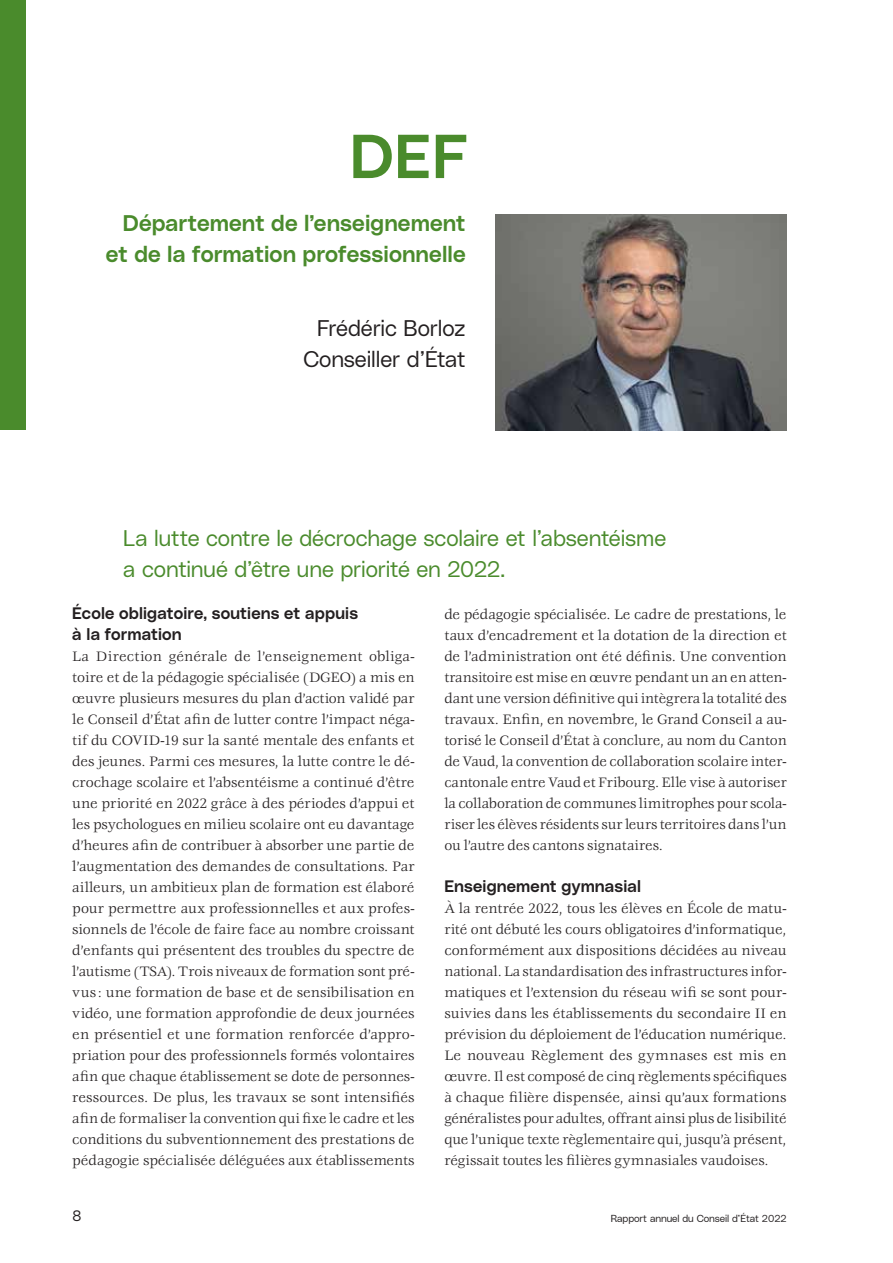
<style>
.page{position:relative;width:893px;height:1263px;background:#fff}
.page>*{position:absolute;margin:0;border:0;box-sizing:border-box;transform-origin:0 0}
.t1{font:61.5px "Poly Sans Median";color:#4a8b2c}
.t2{font:22.5px/31.5px "Poly Sans Slim";letter-spacing:-.005em;color:#4a8b2c}
.t3{font:22.5px/31.5px "Poly Sans Median";letter-spacing:.005em;color:#4a8b2c;text-align:right}
.t4{font:22.5px/31.5px "Poly Sans Slim";letter-spacing:-.005em;color:#231f20;text-align:right}
.t5{font:16.5px/21px "Poly Sans Median";letter-spacing:.01em;color:#231f20}
.t6{font:15px/21px "Veljovic Std";letter-spacing:-.005em;color:#231f20;text-align:justify}
.t7{font:15px "Poly Sans Slim";color:#231f20}
.t8{font:10.2px "Poly Sans Slim";letter-spacing:-.01em;color:#231f20}
</style>
<div class="page">
<div style="left:0;top:0;width:26px;height:430px;background:#4a8b2c"></div>
<img style="left:495px;top:214px;width:292px;height:216px">
<h1 class="t1" style="left:350px;top:109px;width:119px">DEF</h1>
<h2 class="t3" style="left:106px;top:205px;width:361px">Département de l’enseignement et de la formation professionnelle</h2>
<h2 class="t4" style="left:303px;top:310px;width:164px">Frédéric Borloz<br>Conseiller d’État</h2>
<h2 class="t2" style="left:123px;top:520px;width:544px">La lutte contre le décrochage scolaire et l’absentéisme a continué d’être une priorité en 2022.</h2>
<p class="t5" style="left:72px;top:601px;width:287px">École obligatoire, soutiens et appuis à la formation</p>
<p class="t6" style="left:72px;top:647px;width:344px">La Direction générale de l’enseignement obliga&shy;toire et de la pédagogie spécialisée (DGEO) a mis en œuvre plusieurs mesures du plan d’action validé par le Conseil d’État afin de lutter contre l’impact néga&shy;tif du COVID-19 sur la santé mentale des enfants et des jeunes. Parmi ces mesures, la lutte contre le dé&shy;crochage scolaire et l’absentéisme a continué d’être une priorité en 2022 grâce à des périodes d’appui et les psychologues en milieu scolaire ont eu davantage d’heures afin de contribuer à absorber une partie de l’augmentation des demandes de consultations. Par ailleurs, un ambitieux plan de formation est élaboré pour permettre aux professionnelles et aux profes&shy;sionnels de l’école de faire face au nombre croissant d’enfants qui présentent des troubles du spectre de l’autisme (TSA). Trois niveaux de formation sont pré&shy;vus: une formation de base et de sensibilisation en vidéo, une formation approfondie de deux journées en présentiel et une formation renforcée d’appro&shy;priation pour des professionnels formés volontaires afin que chaque établissement se dote de personnes&shy;ressources. De plus, les travaux se sont intensifiés afin de formaliser la convention qui fixe le cadre et les conditions du subventionnement des prestations de pédagogie spécialisée déléguées aux établissements</p>
<p class="t6" style="left:444px;top:605px;width:344px">de pédagogie spécialisée. Le cadre de prestations, le taux d’encadrement et la dotation de la direction et de l’administration ont été définis. Une convention transitoire est mise en œuvre pendant un an en atten&shy;dant une version définitive qui intègrera la totalité des travaux. Enfin, en novembre, le Grand Conseil a au&shy;torisé le Conseil d’État à conclure, au nom du Canton de Vaud, la convention de collaboration scolaire inter&shy;cantonale entre Vaud et Fribourg. Elle vise à autoriser la collaboration de communes limitrophes pour scola&shy;riser les élèves résidents sur leurs territoires dans l’un ou l’autre des cantons signataires.</p>
<p class="t5" style="left:444px;top:874px;width:198px">Enseignement gymnasial</p>
<p class="t6" style="left:444px;top:899px;width:344px">À la rentrée 2022, tous les élèves en École de matu&shy;rité ont débuté les cours obligatoires d’informatique, conformément aux dispositions décidées au niveau national. La standardisation des infrastructures infor&shy;matiques et l’extension du réseau wifi se sont pour&shy;suivies dans les établissements du secondaire II en prévision du déploiement de l’éducation numérique.<br>Le nouveau Règlement des gymnases est mis en œuvre. Il est composé de cinq règlements spécifiques à chaque filière dispensée, ainsi qu’aux formations généralistes pour adultes, offrant ainsi plus de lisibilité que l’unique texte règlementaire qui, jusqu’à présent, régissait toutes les filières gymnasiales vaudoises.</p>
<p class="t7" style="left:72px;top:1205px;width:11px">8</p>
<p class="t8" style="left:611px;top:1211px;width:177px">Rapport annuel du Conseil d’État 2022</p>
</div>
